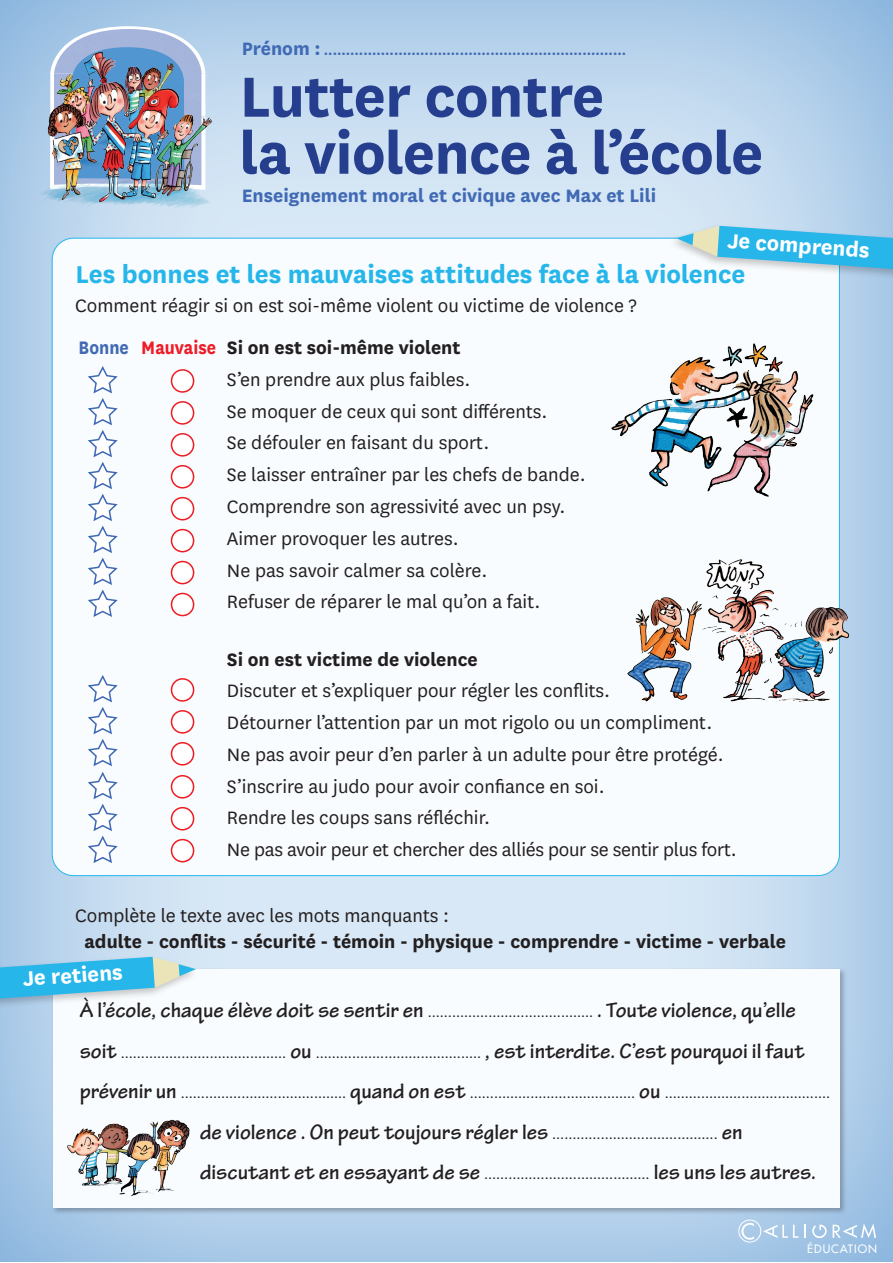
<style>
.page{position:relative;width:893px;height:1263px;background:#fff}
.page>*{position:absolute;margin:0;border:0;box-sizing:border-box;transform-origin:0 0}
.t1{font:700 66px/57px "National";letter-spacing:-.01em;color:#253f8e}
.t2{font:700 28.5px "National";color:#26b6ea}
.t3{font:700 24px "National";color:#fff}
.t4{font:700 22.05px/40.5px "Tekton Pro";color:#231f20}
.t5{font:700 21.15px "National";color:#ee1c28;scale:.9 1}
.t6{font:21px/31.8px "National";color:#231f20}
.t7{font:700 21px "National";color:#231f20}
.t8{font:700 21px "National";color:#406ab4}
.t9{font:700 15px "National";color:#406ab4}
.t10{font:14.25px "National";color:#231f20}
.t11{font:500 11.25px "Futura Std";letter-spacing:.09em;color:#fff}
.s1{font-size:21px}
.s2{font-size:19.95px}
.s3{color:#406ab4}
.s4{font-family:"National";font-weight:400;font-size:14.25px}
.s5{font-family:"Tekton Pro";font-weight:700;font-size:22.05px}
</style>
<div class="page">
<div style="left:0;top:0;width:893px;height:1263px;background:#5296d1;opacity:.7"></div>
<div style="left:52px;top:238px;width:787px;height:638px;background:#f9fcfe;border-radius:21px"></div>
<div style="left:172px;top:370px;width:22px;height:22px;background:#fff;border-radius:50%"></div>
<div style="left:171px;top:369px;width:23px;height:24px;border:2px solid #ee1d23;border-radius:50%"></div>
<div style="left:172px;top:402px;width:22px;height:22px;background:#fff;border-radius:50%"></div>
<div style="left:171px;top:401px;width:23px;height:24px;border:2px solid #ee1d23;border-radius:50%"></div>
<div style="left:172px;top:434px;width:22px;height:22px;background:#fff;border-radius:50%"></div>
<div style="left:171px;top:433px;width:23px;height:24px;border:2px solid #ee1d23;border-radius:50%"></div>
<div style="left:172px;top:466px;width:22px;height:22px;background:#fff;border-radius:50%"></div>
<div style="left:171px;top:465px;width:23px;height:23px;border:2px solid #ee1d23;border-radius:50%"></div>
<div style="left:172px;top:498px;width:22px;height:22px;background:#fff;border-radius:50%"></div>
<div style="left:171px;top:497px;width:23px;height:23px;border:2px solid #ee1d23;border-radius:50%"></div>
<div style="left:172px;top:530px;width:22px;height:22px;background:#fff;border-radius:50%"></div>
<div style="left:171px;top:529px;width:23px;height:23px;border:2px solid #ee1d23;border-radius:50%"></div>
<div style="left:172px;top:561px;width:22px;height:23px;background:#fff;border-radius:50%"></div>
<div style="left:171px;top:561px;width:23px;height:23px;border:2px solid #ee1d23;border-radius:50%"></div>
<svg style="left:88px;top:366px;width:30px;height:251px"></svg>
<div style="left:172px;top:593px;width:22px;height:22px;background:#fff;border-radius:50%"></div>
<div style="left:171px;top:593px;width:23px;height:23px;border:2px solid #ee1d23;border-radius:50%"></div>
<div style="left:172px;top:679px;width:22px;height:22px;background:#fff;border-radius:50%"></div>
<div style="left:171px;top:678px;width:23px;height:24px;border:2px solid #ee1d23;border-radius:50%"></div>
<div style="left:172px;top:711px;width:22px;height:22px;background:#fff;border-radius:50%"></div>
<div style="left:171px;top:710px;width:23px;height:24px;border:2px solid #ee1d23;border-radius:50%"></div>
<div style="left:172px;top:743px;width:22px;height:22px;background:#fff;border-radius:50%"></div>
<div style="left:171px;top:742px;width:23px;height:23px;border:2px solid #ee1d23;border-radius:50%"></div>
<div style="left:172px;top:776px;width:22px;height:22px;background:#fff;border-radius:50%"></div>
<div style="left:171px;top:775px;width:23px;height:23px;border:2px solid #ee1d23;border-radius:50%"></div>
<div style="left:172px;top:808px;width:22px;height:22px;background:#fff;border-radius:50%"></div>
<div style="left:171px;top:807px;width:23px;height:23px;border:2px solid #ee1d23;border-radius:50%"></div>
<svg style="left:88px;top:675px;width:30px;height:188px"></svg>
<div style="left:172px;top:840px;width:22px;height:22px;background:#fff;border-radius:50%"></div>
<div style="left:171px;top:839px;width:23px;height:23px;border:2px solid #ee1d23;border-radius:50%"></div>
<div style="left:51px;top:967px;width:796px;height:248px;background:#231f20;opacity:.3"></div>
<div style="left:53px;top:969px;width:787px;height:239px;background:#f9fcfe"></div>
<div style="left:0;top:954px;width:199px;height:57px;background:#231f20;opacity:.25"></div>
<svg style="left:0;top:957px;width:196px;height:45px;background:#75c9e7"></svg>
<img style="left:627px;top:549px;width:255px;height:160px">
<img style="left:611px;top:343px;width:203px;height:154px">
<img style="left:67px;top:1119px;width:123px;height:77px">
<svg style="left:50px;top:26px;width:155px;height:12px;background:#b4cae6"></svg>
<img style="left:34px;top:38px;width:188px;height:179px">
<div style="left:668px;top:223px;width:225px;height:58px;background:#231f20;opacity:.25"></div>
<svg style="left:676px;top:226px;width:217px;height:45px;background:#72c8e7"></svg>
<div style="left:739px;top:1220px;width:22px;height:22px;border:1px solid #fff;border-radius:50%"></div>
<svg style="left:741px;top:1223px;width:13px;height:17px"></svg>
<svg style="left:763px;top:1225px;width:35px;height:13px"></svg>
<svg style="left:804px;top:1225px;width:2px;height:13px"></svg>
<svg style="left:812px;top:1224px;width:15px;height:14px"></svg>
<svg style="left:833px;top:1223px;width:43px;height:15px"></svg>
<p class="t9" style="left:242px;top:40px;width:386px"><span class="s1">Prénom :</span> .....................................................................</p>
<h1 class="t1" style="left:240px;top:63px;width:525px">Lutter contre<br>la violence à l’école</h1>
<p class="t8" style="left:242px;top:181px;width:416px">Ensei<span class="s2">g</span>nement moral et civique avec Max et Lili</p>
<p class="t3" style="left:729px;top:223px;width:144px;rotate:4deg">Je comprends</p>
<h2 class="t2" style="left:75px;top:254px;width:671px">Les bonnes et les mauvaises attitudes face à la violence</h2>
<p class="t6" style="left:75px;top:288px;width:563px">Comment réagir si on est soi-même violent ou victime de violence ?</p>
<p class="t5" style="left:79px;top:332px;width:154px"><span class="s3">Bonne</span> Mauvaise</p>
<p class="t7" style="left:227px;top:333px;width:235px">Si on est soi-même violent</p>
<p class="t6" style="left:227px;top:363px;width:360px">S’en prendre aux plus faibles.<br>Se moquer de ceux qui sont différents.<br>Se défouler en faisant du sport.<br>Se laisser entraîner par les chefs de bande.<br>Comprendre son agressivité avec un psy.<br>Aimer provoquer les autres.<br>Ne pas savoir calmer sa colère.<br>Refuser de réparer le mal qu’on a fait.</p>
<p class="t7" style="left:227px;top:644px;width:252px">Si on est victime de violence</p>
<p class="t6" style="left:227px;top:674px;width:511px">Discuter et s’expliquer pour régler les conflits.<br>Détourner l’attention par un mot rigolo ou un compliment.<br>Ne pas avoir peur d’en parler à un adulte pour être protégé.<br>S’inscrire au judo pour avoir confiance en soi.<br>Rendre les coups sans réfléchir.<br>Ne pas avoir peur et chercher des alliés pour se sentir plus fort.</p>
<p class="t6" style="left:75px;top:899px;width:375px">Complète le texte avec les mots manquants :</p>
<p class="t7" style="left:84px;top:926px;width:703px">adulte - conflits - sécurité - témoin - physique - comprendre - victime - verbale</p>
<p class="t3" style="left:22px;top:962px;width:102px;rotate:-4deg">Je retiens</p>
<p class="t4" style="left:80px;top:991px;width:718px">À l’école, chaque élève doit se sentir en <span class="s4">……………….......................</span> . Toute violence, qu’elle</p>
<p class="t10" style="left:80px;top:1044px;width:726px"><span class="s5">soit</span> ………………....................... <span class="s5">ou</span> …………….....….................. <span class="s5">, est interdite. C’est pourquoi il faut</span></p>
<p class="t10" style="left:80px;top:1085px;width:752px"><span class="s5">prévenir un</span> ………………....................... <span class="s5">quand on est</span> ………..…...…….................. <span class="s5">ou</span> ……………….......................</p>
<p class="t4" style="left:200px;top:1112px;width:618px">de violence . On peut toujours régler les <span class="s4">…………….....…..................</span> en discutant et en essayant de se <span class="s4">……………...…....................</span> les uns les autres.</p>
<p class="t11" style="left:807px;top:1242px;width:71px">ÉDUCATION</p>
</div>
